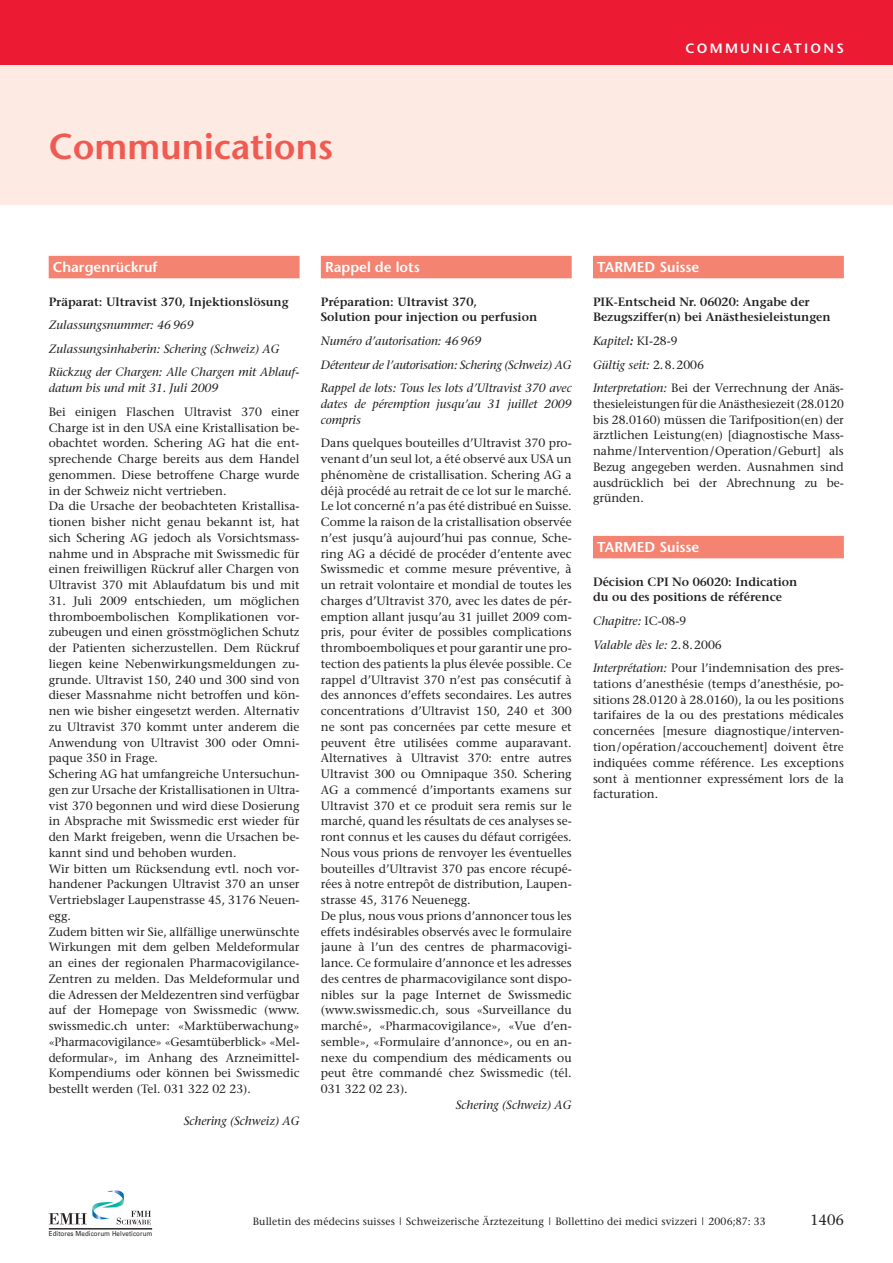
<style>
.page{position:relative;width:893px;height:1263px;background:#fff}
.page>*{position:absolute;margin:0;border:0;box-sizing:border-box;transform-origin:0 0}
.t1{font:600 36px "Stone Sans";color:#f05a50}
.t2{font:15px "Stone Serif";color:#231f20}
.t3{font:600 14.25px "Stone Sans";color:#fff}
.t4{font:600 13.5px "Stone Sans";letter-spacing:.17em;color:#fff}
.t5{font:12px/15.8px "Stone Serif";color:#231f20}
.t6{font:italic 12px/23.5px "Stone Serif";color:#231f20}
.t7{font:600 12px/15.8px "Stone Serif";color:#231f20}
.t8{font:10.5px "Stone Serif";letter-spacing:.01em;color:#231f20}
.t9{font:6.9px "Univers";letter-spacing:.015em;color:#231f20;scale:.9 1}
.s1{font-style:italic}
.s2{font-weight:600;font-style:italic}
</style>
<div class="page">
<div style="left:0;top:64px;width:893px;height:141px;background:#fdeae3"></div>
<div style="left:49px;top:256px;width:251px;height:22px;background:#f48471"></div>
<div style="left:321px;top:256px;width:251px;height:22px;background:#f48471"></div>
<div style="left:593px;top:256px;width:251px;height:22px;background:#f48471"></div>
<div style="left:593px;top:536px;width:251px;height:22px;background:#f48471"></div>
<svg style="left:49px;top:1190px;width:102px;height:34px"></svg>
<hr style="left:49px;top:1228px;width:103px;height:1px;background:#231f20">
<div style="left:0;top:0;width:893px;height:64px;background:#ed1a33"></div>
<h1 class="t1" style="left:49px;top:132px;width:286px">Communications</h1>
<p class="t4" style="left:685px;top:42px;width:160px">COMMUNICATIONS</p>
<p class="t3" style="left:53px;top:261px;width:106px">Chargenrückruf</p>
<p class="t7" style="left:49px;top:295px;width:241px">Präparat: Ultravist 370, Injektionslösung</p>
<p class="t6" style="left:49px;top:314px;width:252px">Zulassungsnummer: 46 969<br>Zulassungsinhaberin: Schering (Schweiz) AG<br>Rückzug der Chargen: Alle Chargen mit Ablauf-</p>
<p class="t6" style="left:49px;top:377px;width:171px">datum bis und mit 31. Juli 2009</p>
<p class="t5" style="left:49px;top:405px;width:252px">Bei einigen Flaschen Ultravist 370 einer Charge ist in den USA eine Kristallisation be&shy;obachtet worden. Schering AG hat die ent&shy;sprechende Charge bereits aus dem Handel genommen. Diese betroffene Charge wurde in der Schweiz nicht vertrieben.<br>Da die Ursache der beobachteten Kristallisa&shy;tionen bisher nicht genau bekannt ist, hat sich Schering AG jedoch als Vorsichtsmass&shy;nahme und in Absprache mit Swissmedic für einen freiwilligen Rückruf aller Chargen von Ultravist 370 mit Ablaufdatum bis und mit</p>
<p class="t5" style="left:49px;top:594px;width:252px">31. Juli 2009 entschieden, um möglichen thromboembolischen Komplikationen vor&shy;zubeugen und einen grösstmöglichen Schutz der Patienten sicherzustellen. Dem Rückruf liegen keine Nebenwirkungsmeldungen zu&shy;grunde. Ultravist 150, 240 und 300 sind von dieser Massnahme nicht betroffen und kön&shy;nen wie bisher eingesetzt werden. Alternativ zu Ultravist 370 kommt unter anderem die Anwendung von Ultravist 300 oder Omni&shy;paque 350 in Frage.<br>Schering AG hat umfangreiche Untersuchun&shy;gen zur Ursache der Kristallisationen in Ultra&shy;vist 370 begonnen und wird diese Dosierung in Absprache mit Swissmedic erst wieder für den Markt freigeben, wenn die Ursachen be&shy;kannt sind und behoben wurden.<br>Wir bitten um Rücksendung evtl. noch vor&shy;handener Packungen Ultravist 370 an unser Vertriebslager Laupenstrasse 45, 3176 Neuen&shy;egg.<br>Zudem bitten wir Sie, allfällige unerwünschte Wirkungen mit dem gelben Meldeformular an eines der regionalen Pharmacovigilance-Zentren zu melden. Das Meldeformular und die Adressen der Meldezentren sind verfügbar auf der Homepage von Swissmedic (www. swissmedic.ch unter: «Marktüberwachung» «Pharmacovigilance» «Gesamtüberblick» «Mel&shy;deformular», im Anhang des Arzneimittel-Kompendiums oder können bei Swissmedic bestellt werden (Tel. 031 322 02 23).</p>
<p class="t6" style="left:184px;top:1110px;width:117px">Schering (Schweiz) AG</p>
<p class="t3" style="left:325px;top:261px;width:96px">Rappel de lots</p>
<p class="t7" style="left:321px;top:295px;width:218px">Préparation: Ultravist 370,<br>Solution pour injection ou perfusion</p>
<p class="t6" style="left:321px;top:330px;width:252px">Numéro d’autorisation: 46 969<br>Détenteur de l’autorisation: Schering (Schweiz) AG<br>Rappel de lots: Tous les lots d’Ultravist 370 avec</p>
<p class="t6" style="left:321px;top:397px;width:252px;line-height:15.8px">dates de péremption jusqu’au 31 juillet 2009 compris</p>
<p class="t5" style="left:321px;top:436px;width:252px">Dans quelques bouteilles d’Ultravist 370 pro&shy;venant d’un seul lot, a été observé aux USA un phénomène de cristallisation. Schering AG a déjà procédé au retrait de ce lot sur le marché.<br>Le lot concerné n’a pas été distribué en Suisse.<br>Comme la raison de la cristallisation observée n’est jusqu’à aujourd’hui pas connue, Sche&shy;ring AG a décidé de procéder d’entente avec Swissmedic et comme mesure préventive, à un retrait volontaire et mondial de toutes les charges d’Ultravist 370, avec les dates de pér&shy;emption allant jusqu’au 31 juillet 2009 com&shy;pris, pour éviter de possibles complications thromboemboliques et pour garantir une pro&shy;tection des patients la plus élevée possible. Ce rappel d’Ultravist 370 n’est pas consécutif à des annonces d’effets secondaires. Les autres concentrations d’Ultravist 150, 240 et 300 ne sont pas concernées par cette mesure et peuvent être utilisées comme auparavant.<br>Alternatives à Ultravist 370: entre autres Ultravist 300 ou Omnipaque 350. Schering AG a commencé d’importants examens sur Ultravist 370 et ce produit sera remis sur le marché, quand les résultats de ces analyses se&shy;ront connus et les causes du défaut corrigées.<br>Nous vous prions de renvoyer les éventuelles bouteilles d’Ultravist 370 pas encore récupé&shy;rées à notre entrepôt de distribution, Laupen&shy;strasse 45, 3176 Neuenegg.<br>De plus, nous vous prions d’annoncer tous les effets indésirables observés avec le formulaire jaune à l’un des centres de pharmacovigi&shy;lance. Ce formulaire d’annonce et les adresses des centres de pharmacovigilance sont dispo&shy;nibles sur la page Internet de Swissmedic (www.swissmedic.ch, sous «Surveillance du marché», «Pharmacovigilance», «Vue d’en&shy;semble», «Formulaire d’annonce», ou en an&shy;nexe du compendium des médicaments ou peut être commandé chez Swissmedic (tél.<br>031 322 02 23).</p>
<p class="t6" style="left:456px;top:1094px;width:117px">Schering (Schweiz) AG</p>
<p class="t3" style="left:597px;top:261px;width:104px">TARMED Suisse</p>
<p class="t7" style="left:593px;top:295px;width:239px">PIK-Entscheid Nr. 06020: Angabe der<br>Bezugsziffer(n) bei Anästhesieleistungen</p>
<p class="t5" style="left:593px;top:330px;width:252px;line-height:23.5px"><span class="s1">Kapitel</span><span class="s2">:</span> KI-28-9<br><span class="s1">Gültig seit:</span> 2.8.2006<br><span class="s1">Interpretation:</span> Bei der Verrechnung der Anäs-</p>
<p class="t5" style="left:593px;top:397px;width:252px;text-align:justify">thesieleistungen für die Anästhesiezeit (28.0120 bis 28.0160) müssen die Tarifposition(en) der ärztlichen Leistung(en) [diagnostische Mass&shy;nahme/Intervention/Operation/Geburt] als Bezug angegeben werden. Ausnahmen sind ausdrücklich bei der Abrechnung zu be&shy;gründen.</p>
<p class="t3" style="left:597px;top:541px;width:104px">TARMED Suisse</p>
<p class="t7" style="left:593px;top:575px;width:206px">Décision CPI No 06020: Indication du ou des positions de référence</p>
<p class="t5" style="left:593px;top:610px;width:252px;line-height:23.5px"><span class="s1">Chapitre:</span> IC-08-9<br><span class="s1">Valable dès le:</span> 2.8.2006<br><span class="s1">Interprétation:</span> Pour l’indemnisation des pres-</p>
<p class="t5" style="left:593px;top:677px;width:252px;text-align:justify">tations d’anesthésie (temps d’anesthésie, po&shy;sitions 28.0120 à 28.0160), la ou les positions tarifaires de la ou des prestations médicales concernées [mesure diagnostique/interven&shy;tion/opération/accouchement] doivent être indiquées comme référence. Les exceptions sont à mentionner expressément lors de la facturation.</p>
<p class="t9" style="left:49px;top:1229px;width:117px">Editores Medicorum Helveticorum</p>
<p class="t8" style="left:253px;top:1217px;width:515px">Bulletin des médecins suisses | Schweizerische Ärztezeitung | Bollettino dei medici svizzeri | 2006;87: 33</p>
<p class="t2" style="left:810px;top:1213px;width:35px">1406</p>
</div>
